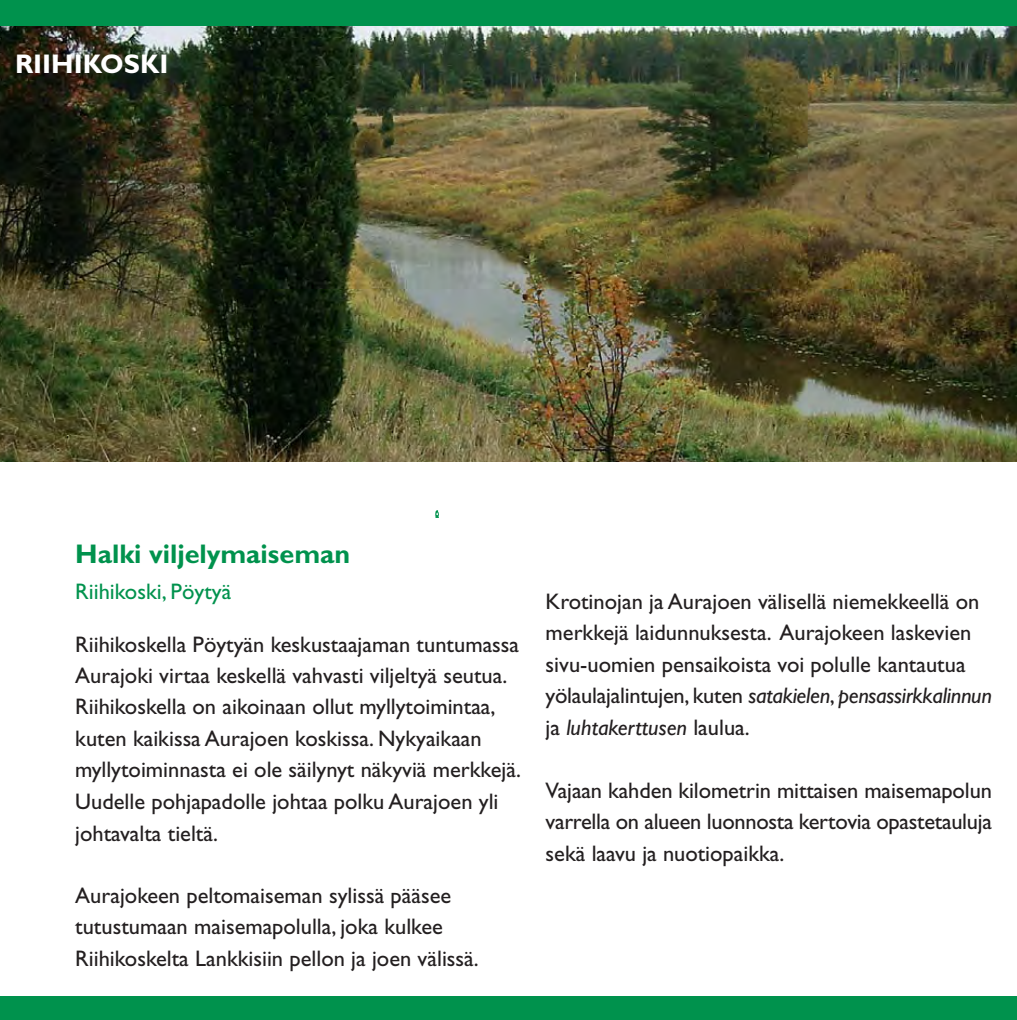
<style>
.page{position:relative;width:1017px;height:1020px;background:#fff}
.page>*{position:absolute;margin:0;border:0;box-sizing:border-box;transform-origin:0 0}
.t1{font:700 27px "Gill Sans";color:#00924d}
.t2{font:700 27px "Gill Sans";color:#fff}
.t3{font:22.5px/31.5px "Gill Sans";color:#231f20}
.t4{font:22.5px "Gill Sans";color:#00924d}
.s1{font-style:italic}
</style>
<div class="page">
<img style="left:0;top:26px;width:1017px;height:435px">
<svg style="left:435px;top:510px;width:4px;height:8px"></svg>
<div style="left:0;top:0;width:1017px;height:26px;background:#00924d"></div>
<div style="left:0;top:995px;width:1017px;height:24px;background:#00924d"></div>
<p class="t2" style="left:15px;top:54px;width:155px">RIIHIKOSKI</p>
<p class="t1" style="left:75px;top:544px;width:277px">Halki viljelymaiseman</p>
<p class="t4" style="left:75px;top:583px;width:158px">Riihikoski, Pöytyä</p>
<p class="t3" style="left:75px;top:630px;width:447px">Riihikoskella Pöytyän keskustaajaman tuntumassa Aurajoki virtaa keskellä vahvasti viljeltyä seutua.<br>Riihikoskella on aikoinaan ollut myllytoimintaa, kuten kaikissa Aurajoen koskissa. Nykyaikaan myllytoiminnasta ei ole säilynyt näkyviä merkkejä.<br>Uudelle pohjapadolle johtaa polku Aurajoen yli johtavalta tieltä.</p>
<p class="t3" style="left:75px;top:881px;width:405px">Aurajokeen peltomaiseman sylissä pääsee tutustumaan maisemapolulla, joka kulkee<br>Riihikoskelta Lankkisiin pellon ja joen välissä.</p>
<p class="t3" style="left:546px;top:587px;width:448px">Krotinojan ja Aurajoen välisellä niemekkeellä on merkkejä laidunnuksesta. Aurajokeen laskevien sivu-uomien pensaikoista voi polulle kantautua yölaulajalintujen, kuten <span class="s1">satakielen</span>, <span class="s1">pensassirkkalinnun </span>ja <span class="s1">luhtakerttusen</span> laulua.</p>
<p class="t3" style="left:546px;top:776px;width:448px;text-align:justify">Vajaan kahden kilometrin mittaisen maisemapolun varrella on alueen luonnosta kertovia opastetauluja sekä laavu ja nuotiopaikka.</p>
</div>
